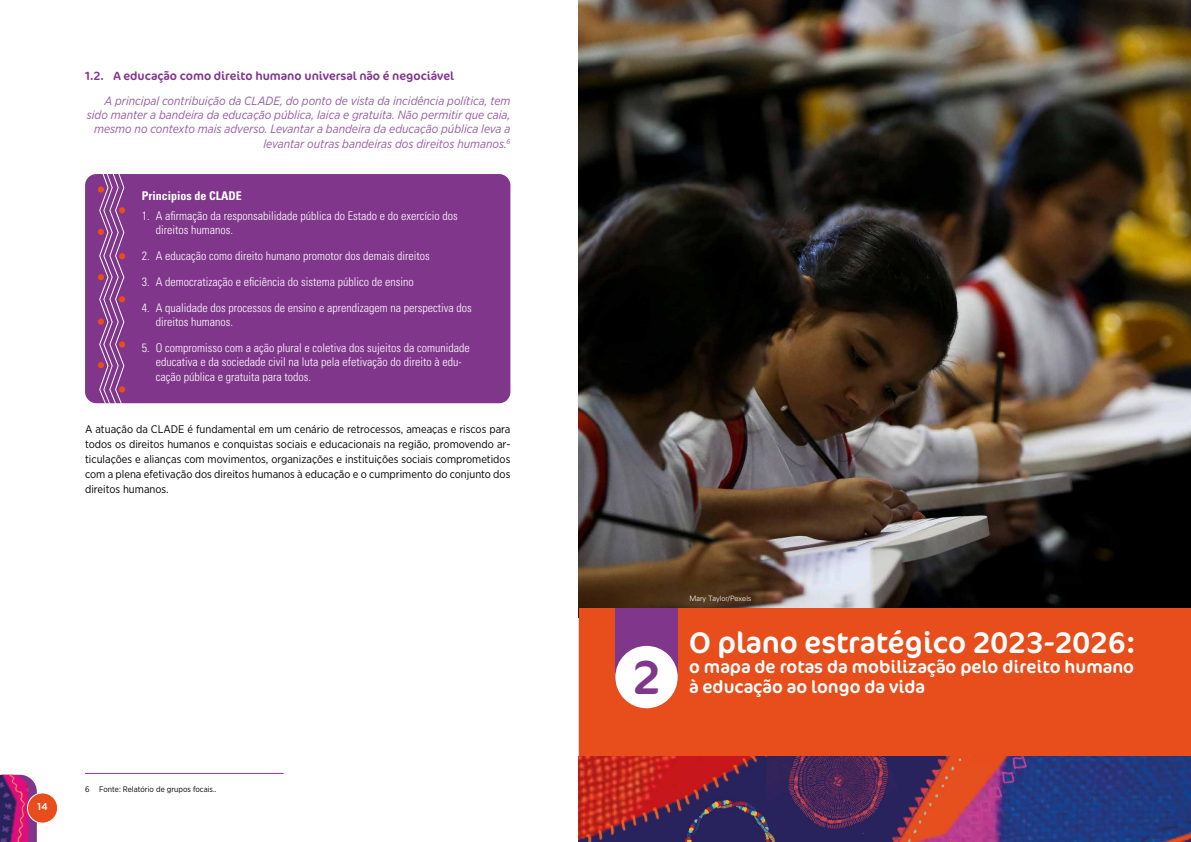
<style>
.page{position:relative;width:1191px;height:842px;background:#fff}
.page>*{position:absolute;margin:0;border:0;box-sizing:border-box;transform-origin:0 0}
.t1{font:48px "Cocon";color:#80368b}
.t2{font:30px "Cocon";color:#fff}
.t3{font:18px "Cocon";color:#fff}
.t4{font:300 condensed 12px/14.4px "Univers LT Std";color:#fff}
.t5{font:italic 12px/14.3px "Gotham Narrow";color:#975ca1;text-align:right}
.t6{font:12px "Cocon";color:#80368b}
.t7{font:700 condensed 12px "Univers LT Std";color:#fff}
.t8{font:11px/15px "Gotham Narrow";color:#000;text-align:justify}
.t9{font:500 10px "Gotham";color:#fff}
.t10{font:8px "Gotham Narrow";color:#000}
.t11{font:300 7.4px "Univers LT Std";color:#fff}
</style>
<div class="page">
<svg style="left:28px;top:777px;width:9px;height:65px"></svg>
<img style="left:0;top:775px;width:28px;height:67px">
<div style="left:27px;top:793px;width:31px;height:30px;background:#e74e1c;border-radius:50%"></div>
<div style="left:27px;top:792px;width:31px;height:32px;border:1px solid #fff;border-radius:50%"></div>
<div style="left:85px;top:174px;width:425px;height:229px;background:#80368b;border-radius:11px"></div>
<svg style="left:98px;top:174px;width:27px;height:230px"></svg>
<hr style="left:85px;top:773px;width:198px;height:1px;background:#80368b">
<img style="left:579px;top:0;width:612px;height:608px">
<div style="left:579px;top:608px;width:612px;height:158px;background:#e74e1c"></div>
<img style="left:578px;top:756px;width:612px;height:86px">
<div style="left:615px;top:608px;width:62px;height:73px;background:#80368b"></div>
<div style="left:615px;top:646px;width:62px;height:62px;background:#fff;border-radius:50%"></div>
<p class="t6" style="left:85px;top:68px;width:370px">1.2. A educação como direito humano universal não é negociável</p>
<p class="t5" style="left:87px;top:93px;width:425px">A principal contribuição da CLADE, do ponto de vista da incidência política, tem sido manter a bandeira da educação pública, laica e gratuita. Não permitir que caia, mesmo no contexto mais adverso. Levantar a bandeira da educação pública leva a levantar outras bandeiras dos direitos humanos.<sup>6</sup></p>
<p class="t7" style="left:142px;top:188px;width:101px">Principios de CLADE</p>
<p class="t4" style="left:156px;top:209px;width:303px;text-indent:-14px">1. A afirmação da responsabilidade pública do Estado e do exercício dos direitos humanos.</p>
<p class="t4" style="left:142px;top:249px;width:290px">2. A educação como direito humano promotor dos demais direitos</p>
<p class="t4" style="left:142px;top:274px;width:274px">3. A democratização e eficiência do sistema público de ensino</p>
<p class="t4" style="left:156px;top:300px;width:317px;text-indent:-14px">4. A qualidade dos processos de ensino e aprendizagem na perspectiva dos direitos humanos.</p>
<p class="t4" style="left:156px;top:340px;width:315px;text-indent:-14px">5. O compromisso com a ação plural e coletiva dos sujeitos da comunidade educativa e da sociedade civil na luta pela efetivação do direito à edu&shy;cação pública e gratuita para todos.</p>
<p class="t8" style="left:85px;top:422px;width:427px">A atuação da CLADE é fundamental em um cenário de retrocessos, ameaças e riscos para todos os direitos humanos e conquistas sociais e educacionais na região, promovendo ar&shy;ticulações e alianças com movimentos, organizações e instituições sociais comprometidos com a plena efetivação dos direitos humanos à educação e o cumprimento do conjunto dos direitos humanos.</p>
<p class="t9" style="left:37px;top:801px;width:12px">14</p>
<p class="t10" style="left:85px;top:784px;width:133px">6 Fonte: Relatório de grupos focais..</p>
<h1 class="t1" style="left:632px;top:650px;width:30px">2</h1>
<p class="t11" style="left:689px;top:594px;width:64px">Mary Taylor/Pexels</p>
<h2 class="t2" style="left:689px;top:625px;width:448px">O plano estratégico 2023-2026:</h2>
<h3 class="t3" style="left:689px;top:656px;width:446px">o mapa de rotas da mobilização pelo direito humano</h3>
<h3 class="t3" style="left:689px;top:676px;width:237px">à educação ao longo da vida</h3>
</div>
